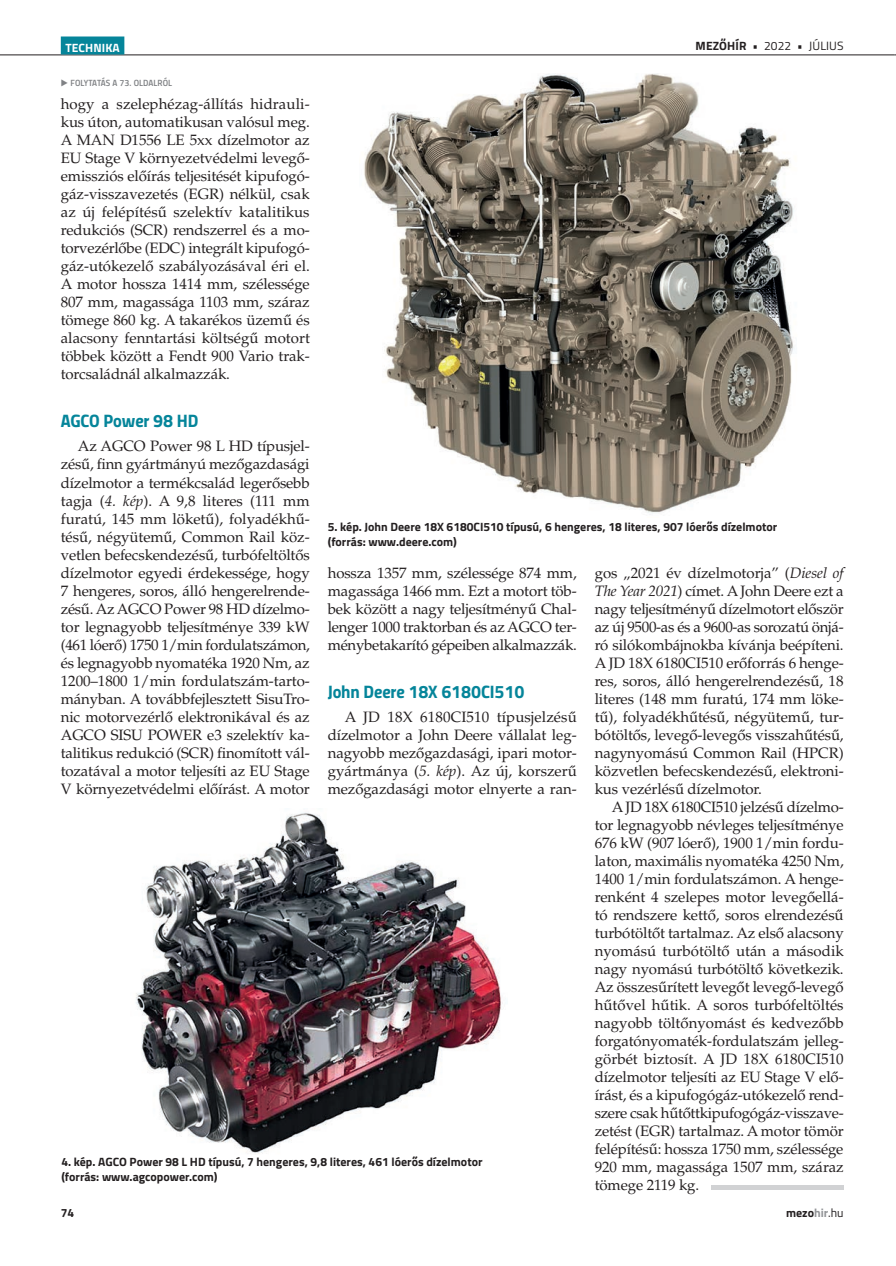
<style>
.page{position:relative;width:896px;height:1266px;background:#fff}
.page>*{position:absolute;margin:0;border:0;box-sizing:border-box;transform-origin:0 0}
.NÖVTERM-alcím{font:18px "Titillium Bold Upright";letter-spacing:-.01em;color:#05859a}
.NORMAL-3_HASAB{font:15px/18px "Palatino LT Std";letter-spacing:-.01em;color:#231f20;text-align:justify}
.KÉPALÁ{font:700 12px/14.4px "Titillium";color:#231f20}
.t1{font:12px "Titillium";letter-spacing:.01em;color:#231f20}
.t2{font:700 12px "Titillium";letter-spacing:.01em;color:#fff}
.t3{font:9px "Titillium Semibold Upright";letter-spacing:.005em;color:#808285}
.s1{font-weight:700}
.s2{font-style:italic}
.s3{color:#939598}
.s4{font-weight:400}
</style>
<div class="page">
<hr style="left:0;top:54px;width:894px;height:1px;background:#231f20">
<div style="left:61px;top:36px;width:63px;height:18px;background:#05859a"></div>
<hr style="left:711px;top:1185px;width:132px;height:4px;background:#d1d2d4">
<img style="left:364px;top:73px;width:431px;height:440px">
<img style="left:136px;top:812px;width:367px;height:342px">
<p class="t2" style="left:65px;top:38px;width:56px">TECHNIKA</p>
<p class="t3" style="left:71px;top:76px;width:103px">FOLYTATÁS A 73. OLDALRÓL</p>
<p class="t1" style="left:695px;top:37px;width:149px"><span class="s1">MEZŐHÍR</span> • 2022 • JÚLIUS</p>
<p class="NORMAL-3_HASAB" style="left:61px;top:95px;width:250px">hogy a szelephézag-állítás hidrauli&shy;kus úton, automatikusan valósul meg.<br>A MAN D1556 LE 5xx dízelmotor az EU Stage V környezetvédelmi levegő&shy;emissziós előírás teljesitését kipufogó&shy;gáz-visszavezetés (EGR) nélkül, csak az új felépítésű szelektív katalitikus redukciós (SCR) rendszerrel és a mo&shy;torvezérlőbe (EDC) integrált kipufogó&shy;gáz-utókezelő szabályozásával éri el.<br>A motor hossza 1414 mm, szélessége 807 mm, magassága 1103 mm, száraz tömege 860 kg. A takarékos üzemű és alacsony fenntartási költségű motort többek között a Fendt 900 Vario trak&shy;torcsaládnál alkalmazzák.</p>
<p class="NÖVTERM-alcím" style="left:61px;top:407px;width:139px">AGCO Power 98 HD</p>
<p class="NORMAL-3_HASAB" style="left:61px;top:437px;width:250px;text-indent:17px">Az AGCO Power 98 L HD típusjel&shy;zésű, finn gyártmányú mezőgazdasági dízelmotor a termékcsalád legerősebb tagja (<span class="s2">4. kép</span>). A 9,8 literes (111 mm furatú, 145 mm löketű), folyadékhű&shy;tésű, négyütemű, Common Rail köz&shy;vetlen befecskendezésű, turbófeltöltős dízelmotor egyedi érdekessége, hogy 7 hengeres, soros, álló hengerelrende&shy;zésű. Az AGCO Power 98 HD dízelmo&shy;tor legnagyobb teljesítménye 339 kW (461 lóerő) 1750 1/min fordulatszámon, és legnagyobb nyomatéka 1920 Nm, az 1200–1800 1/min fordulatszám-tarto&shy;mányban. A továbbfejlesztett SisuTro&shy;nic motorvezérlő elektronikával és az AGCO SISU POWER e3 szelektív ka&shy;talitikus redukció (SCR) finomított vál&shy;tozatával a motor teljesíti az EU Stage V környezetvédelmi előírást. A motor</p>
<p class="KÉPALÁ" style="left:328px;top:519px;width:451px">5. kép. John Deere 18X 6180CI510 típusú, 6 hengeres, 18 literes, 907 lóerős dízelmotor (forrás: www.deere.com)</p>
<p class="NORMAL-3_HASAB" style="left:594px;top:563px;width:250px">gos „2021 év dízelmotorja” (<span class="s2">Diesel of The Year 2021</span>) címet. A John Deere ezt a nagy teljesítményű dízelmotort először az új 9500-as és a 9600-as sorozatú önjá&shy;ró silókombájnokba kívánja beépíteni.<br>A JD 18X 6180CI510 erőforrás 6 henge&shy;res, soros, álló hengerelrendezésű, 18 literes (148 mm furatú, 174 mm löke&shy;tű), folyadékhűtésű, négyütemű, tur&shy;bótöltős, levegő-levegős visszahűtésű, nagynyomású Common Rail (HPCR) közvetlen befecskendezésű, elektroni&shy;kus vezérlésű dízelmotor.</p>
<p class="NORMAL-3_HASAB" style="left:594px;top:797px;width:250px;text-indent:17px">A JD 18X 6180CI510 jelzésű dízelmo&shy;tor legnagyobb névleges teljesítménye 676 kW (907 lóerő), 1900 1/min fordu&shy;laton, maximális nyomatéka 4250 Nm, 1400 1/min fordulatszámon. A henge&shy;renként 4 szelepes motor levegőellá&shy;tó rendszere kettő, soros elrendezésű turbótöltőt tartalmaz. Az első alacsony nyomású turbótöltő után a második nagy nyomású turbótöltő következik.<br>Az összesűrített levegőt levegő-levegő hűtővel hűtik. A soros turbófeltöltés nagyobb töltőnyomást és kedvezőbb forgatónyomaték-fordulatszám jelleg&shy;görbét biztosít. A JD 18X 6180CI510 dízelmotor teljesíti az EU Stage V elő&shy;írást, és a kipufogógáz-utókezelő rend&shy;szere csak hűtőttkipufogógáz-visszave&shy;zetést (EGR) tartalmaz. A motor tömör felépítésű: hossza 1750 mm, szélessége 920 mm, magassága 1507 mm, száraz tömege 2119 kg.</p>
<p class="NORMAL-3_HASAB" style="left:328px;top:563px;width:250px">hossza 1357 mm, szélessége 874 mm, magassága 1466 mm. Ezt a motort töb&shy;bek között a nagy teljesítményű Chal&shy;lenger 1000 traktorban és az AGCO ter&shy;ménybetakarító gépeiben alkalmazzák.</p>
<p class="NÖVTERM-alcím" style="left:328px;top:677px;width:198px">John Deere 18X 6180CI510</p>
<p class="NORMAL-3_HASAB" style="left:328px;top:707px;width:250px;text-indent:17px">A JD 18X 6180CI510 típusjelzésű dízelmotor a John Deere vállalat leg&shy;nagyobb mezőgazdasági, ipari motor&shy;gyártmánya (<span class="s2">5. kép</span>). Az új, korszerű mezőgazdasági motor elnyerte a ran-</p>
<p class="KÉPALÁ" style="left:61px;top:1154px;width:422px">4. kép. AGCO Power 98 L HD típusú, 7 hengeres, 9,8 literes, 461 lóerős dízelmotor (forrás: www.agcopower.com)</p>
<p class="KÉPALÁ" style="left:61px;top:1204px;width:15px">74</p>
<p class="KÉPALÁ" style="left:786px;top:1204px;width:59px">mezo<span class="s3">hir</span><span class="s4">.hu</span></p>
</div>
